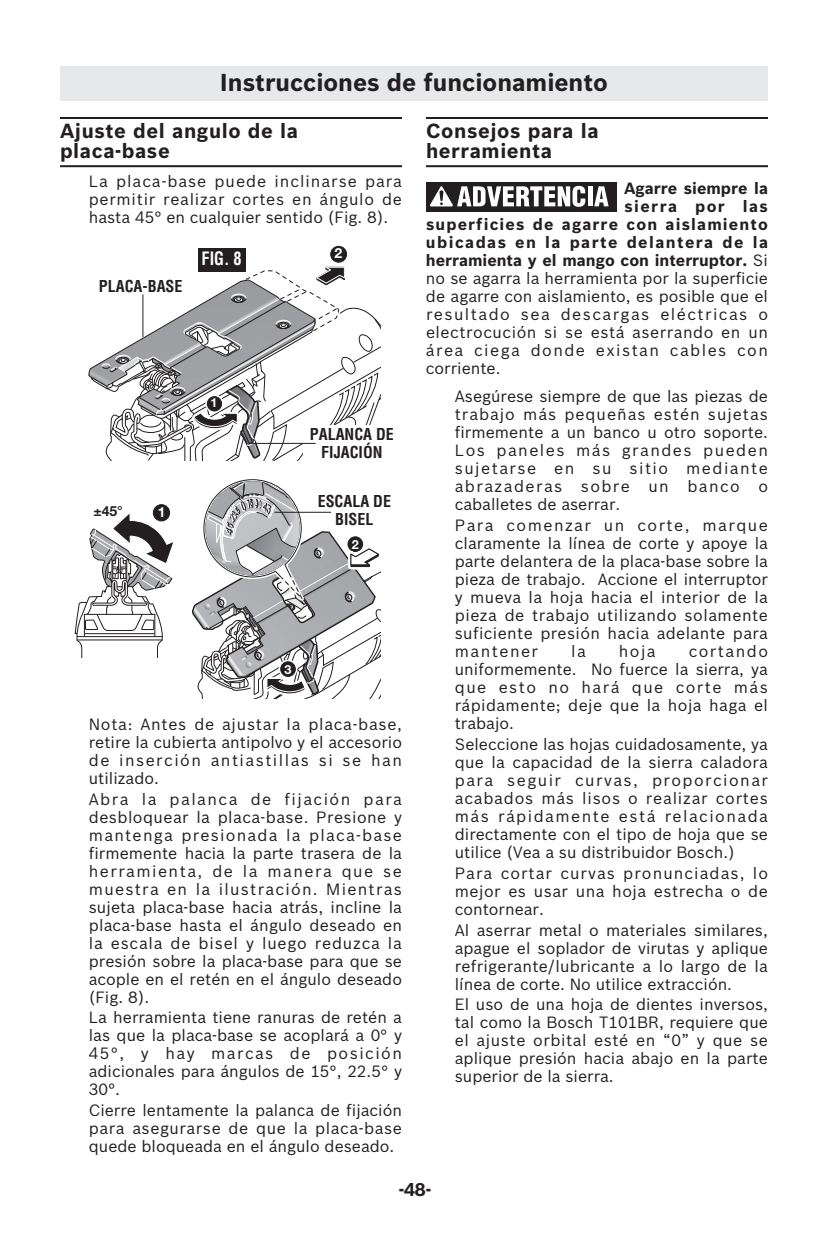
<style>
.page{position:relative;width:828px;height:1260px;background:#fff}
.page>*{position:absolute;margin:0;border:0;box-sizing:border-box;transform-origin:0 0}
.t1{font:700 24px "Bosch Sans";color:#231f20}
.t2{font:700 20px/20px "Bosch Sans";letter-spacing:.03em;color:#231f20}
.t3{font:700 condensed 18px "Helvetica";color:#fff;scale:.9 1}
.t4{font:700 18px "Bosch Sans";color:#231f20}
.t5{font:16px/18px "Bosch Sans";color:#231f20;text-align:justify}
.t6{font:16px "Bosch Sans";letter-spacing:.09em;color:#231f20}
.t7{font:700 16px "Bosch Sans";color:#231f20}
.t8{font:700 16px "Bosch Sans";letter-spacing:.09em;color:#231f20}
.t9{font:700 condensed 16px/18px "Helvetica";color:#231f20;text-align:center}
.t10{font:16px "Bosch Sans";letter-spacing:.035em;color:#231f20}
.t11{font:700 16px "Bosch Sans";letter-spacing:.07em;color:#231f20}
.t12{font:700 14px "Helvetica Neue";color:#231f20}
.t13{font:700 14px "Helvetica Neue";color:#fff}
.t14{font:700 12.6px "Helvetica Neue";color:#fff}
.s1{font-weight:400}
</style>
<div class="page">
<hr style="left:60px;top:117px;width:342px;height:2px;background:#231f20">
<hr style="left:60px;top:165px;width:342px;height:2px;background:#231f20">
<hr style="left:426px;top:117px;width:342px;height:2px;background:#231f20">
<hr style="left:426px;top:165px;width:342px;height:2px;background:#231f20">
<div style="left:426px;top:182px;width:190px;height:29px;background:#231f20"></div>
<hr style="left:588px;top:186px;width:4px;height:20px;background:#fff">
<svg style="left:594px;top:186px;width:15px;height:20px"></svg>
<svg style="left:430px;top:186px;width:155px;height:21px"></svg>
<div style="left:60px;top:66px;width:708px;height:34px;background:#e7e8e9"></div>
<div style="left:151px;top:503px;width:21px;height:20px;border:4px solid #fff;border-radius:50%"></div>
<div style="left:153px;top:504px;width:17px;height:17px;border:1px solid #231f20;border-radius:50%"></div>
<div style="left:153px;top:505px;width:17px;height:16px;background:#231f20;border-radius:50%"></div>
<svg style="left:192px;top:479px;width:188px;height:220px"></svg>
<div style="left:329px;top:244px;width:20px;height:20px;border:4px solid #fff;border-radius:50%"></div>
<div style="left:330px;top:246px;width:17px;height:17px;border:1px solid #231f20;border-radius:50%"></div>
<div style="left:331px;top:246px;width:16px;height:16px;background:#231f20;border-radius:50%"></div>
<svg style="left:88px;top:266px;width:292px;height:195px"></svg>
<svg style="left:74px;top:511px;width:100px;height:147px"></svg>
<div style="left:198px;top:248px;width:48px;height:24px;background:#231f20"></div>
<hr style="left:142px;top:294px;width:1px;height:43px;background:#231f20">
<hr style="left:274px;top:512px;width:57px;height:1px;background:#231f20">
<div style="left:303px;top:426px;width:98px;height:36px;background:#fff"></div>
<hr style="left:249px;top:443px;width:67px;height:1px;background:#231f20">
<h1 class="t1" style="left:220px;top:69px;width:390px">Instrucciones de funcionamiento</h1>
<p class="t2" style="left:60px;top:121px;width:240px">Ajuste del angulo de la placa-base</p>
<p class="t5" style="left:89px;top:172px;width:315px">La placa-base puede inclinarse para permitir realizar cortes en ángulo de hasta 45° en cualquier sentido (Fig. 8).</p>
<p class="t9" style="left:99px;top:278px;width:85px">PLACA-BASE</p>
<p class="t3" style="left:202px;top:248px;width:46px">FIG. 8</p>
<p class="t12" style="left:94px;top:503px;width:31px">±45°</p>
<p class="t13" style="left:158px;top:504px;width:9px">1</p>
<p class="t14" style="left:211px;top:396px;width:9px">1</p>
<p class="t13" style="left:334px;top:245px;width:9px">2</p>
<p class="t9" style="left:310px;top:425px;width:86px">PALANCA DE<br>FIJACIÓN</p>
<p class="t9" style="left:318px;top:493px;width:75px">ESCALA DE<br>BISEL</p>
<p class="t14" style="left:352px;top:537px;width:9px">2</p>
<p class="t14" style="left:285px;top:662px;width:9px">3</p>
<p class="t5" style="left:89px;top:715px;width:315px">Nota: Antes de ajustar la placa-base, retire la cubierta antipolvo y el accesorio de inserción antiastillas si se han utilizado.</p>
<p class="t5" style="left:89px;top:790px;width:315px">Abra la palanca de fijación para desbloquear la placa-base. Presione y mantenga presionada la placa-base firmemente hacia la parte trasera de la herramienta, de la manera que se muestra en la ilustración. Mientras sujeta placa-base hacia atrás, incline la placa-base hasta el ángulo deseado en la escala de bisel y luego reduzca la presión sobre la placa-base para que se acople en el retén en el ángulo deseado (Fig. 8).</p>
<p class="t5" style="left:89px;top:1009px;width:315px">La herramienta tiene ranuras de retén a las que la placa-base se acoplará a 0° y 45°, y hay marcas de posición adicionales para ángulos de 15°, 22.5° y 30°.</p>
<p class="t5" style="left:89px;top:1102px;width:315px">Cierre lentamente la palanca de fijación para asegurarse de que la placa-base quede bloqueada en el ángulo deseado.</p>
<p class="t2" style="left:426px;top:121px;width:174px">Consejos para la herramienta</p>
<p class="t7" style="left:624px;top:179px;width:145px">Agarre siempre la</p>
<p class="t8" style="left:624px;top:197px;width:145px">sierra por las</p>
<p class="t11" style="left:426px;top:215px;width:343px">superficies de agarre con aislamiento</p>
<p class="t8" style="left:426px;top:233px;width:344px">ubicadas en la parte delantera de la</p>
<p class="t7" style="left:426px;top:251px;width:343px">herramienta y el mango con interruptor. <span class="s1">Si</span></p>
<p class="t5" style="left:426px;top:269px;width:343px">no se agarra la herramienta por la superficie</p>
<p class="t5" style="left:426px;top:287px;width:343px">de agarre con aislamiento, es posible que el</p>
<p class="t6" style="left:426px;top:305px;width:344px">resultado sea descargas eléctricas o</p>
<p class="t10" style="left:426px;top:323px;width:343px">electrocución si se está aserrando en un</p>
<p class="t6" style="left:426px;top:341px;width:344px">área ciega donde existan cables con</p>
<p class="t5" style="left:426px;top:359px;width:76px">corriente.</p>
<p class="t5" style="left:455px;top:387px;width:315px">Asegúrese siempre de que las piezas de trabajo más pequeñas estén sujetas firmemente a un banco u otro soporte.<br>Los paneles más grandes pueden sujetarse en su sitio mediante abrazaderas sobre un banco o caballetes de aserrar.</p>
<p class="t5" style="left:455px;top:516px;width:315px">Para comenzar un corte, marque claramente la línea de corte y apoye la parte delantera de la placa-base sobre la pieza de trabajo. Accione el interruptor y mueva la hoja hacia el interior de la pieza de trabajo utilizando solamente suficiente presión hacia adelante para mantener</p>
<p class="t5" style="left:455px;top:642px;width:315px;text-indent:234px">cortando uniformemente. No fuerce la sierra, ya que esto no hará que corte más rápidamente; deje que la hoja haga el trabajo.</p>
<p class="t5" style="left:455px;top:735px;width:315px">Seleccione las hojas cuidadosamente, ya que la capacidad de la sierra caladora para seguir curvas, proporcionar acabados más lisos o realizar cortes más rápidamente está relacionada directamente con el tipo de hoja que se utilice (Vea a su distribuidor Bosch.)</p>
<p class="t5" style="left:455px;top:864px;width:315px">Para cortar curvas pronunciadas, lo mejor es usar una hoja estrecha o de contornear.</p>
<p class="t5" style="left:455px;top:921px;width:315px">Al aserrar metal o materiales similares, apague el soplador de virutas y aplique refrigerante/lubricante a lo largo de la línea de corte. No utilice extracción.</p>
<p class="t5" style="left:455px;top:996px;width:315px">El uso de una hoja de dientes inversos, tal como la Bosch T101BR, requiere que el ajuste orbital esté en “0” y que se aplique presión hacia abajo en la parte superior de la sierra.</p>
<p class="t5" style="left:571px;top:642px;width:16px">la</p>
<p class="t5" style="left:619px;top:642px;width:38px">hoja</p>
<p class="t4" style="left:399px;top:1179px;width:34px">-48-</p>
</div>
